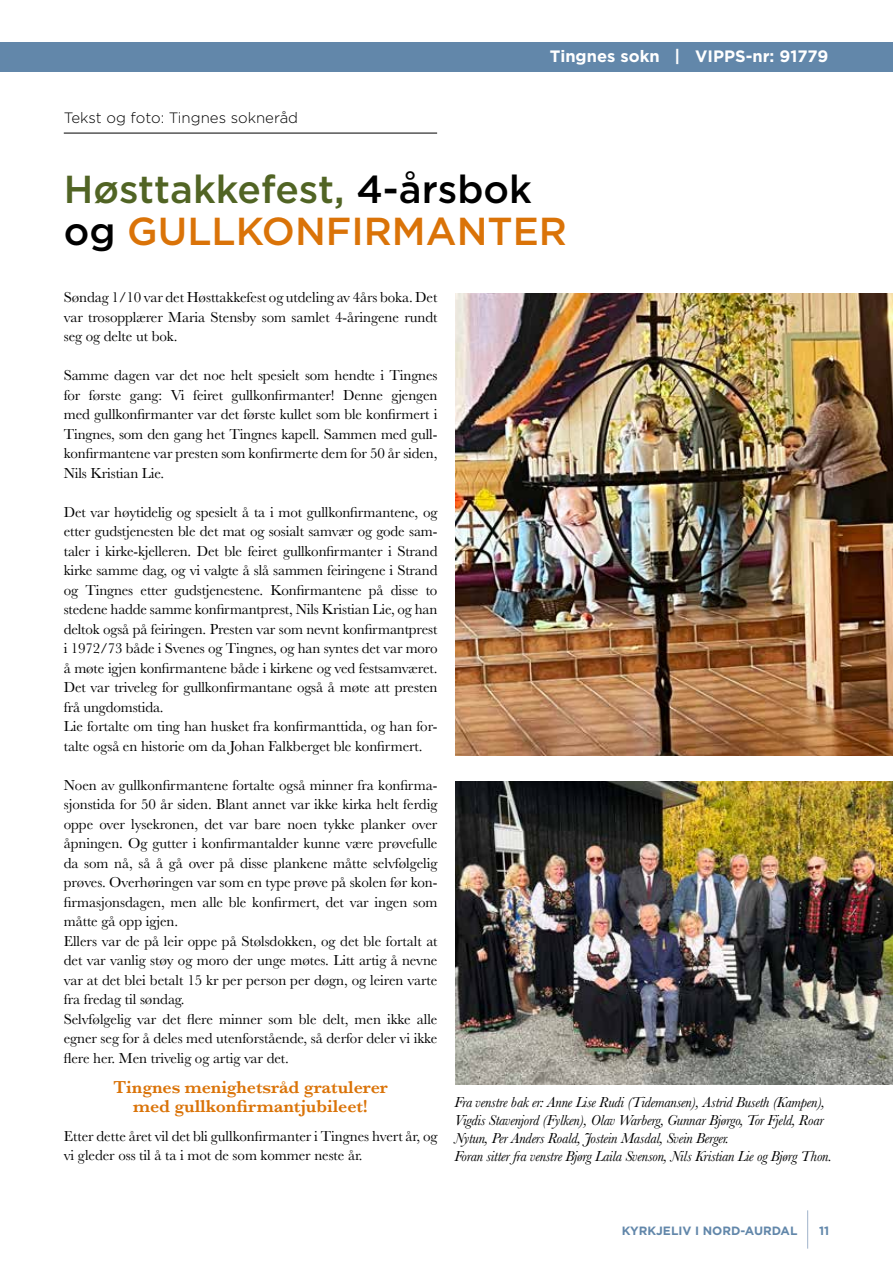
<style>
.page{position:relative;width:893px;height:1263px;background:#fff}
.page>*{position:absolute;margin:0;border:0;box-sizing:border-box;transform-origin:0 0}
.t1{font:500 39px/42px "Gotham";color:#da7308}
.t2{font:600 18px/19.5px "Baskerville";letter-spacing:-.005em;color:#da7308;text-align:center}
.t3{font:700 16.5px "Gotham";color:#fff}
.t4{font:15px/19.5px "Baskerville";letter-spacing:-.005em;color:#000}
.t5{font:italic 15px/18px "Baskerville";letter-spacing:-.015em;color:#000}
.t6{font:300 15px "Gotham";color:#000}
.t7{font:700 12px "Gotham";color:#6287aa}
.s1{color:#516424}
.s2{color:#000}
</style>
<div class="page">
<div style="left:0;top:43px;width:893px;height:29px;background:#6287aa"></div>
<hr style="left:807px;top:1210px;width:1px;height:38px;background:#a0b3cb">
<hr style="left:64px;top:133px;width:373px;height:1px;background:#000">
<img style="left:455px;top:293px;width:438px;height:462px">
<img style="left:455px;top:781px;width:438px;height:304px">
<p class="t6" style="left:64px;top:108px;width:236px">Tekst og foto: Tingnes sokneråd</p>
<p class="t3" style="left:550px;top:45px;width:280px">Tingnes sokn | VIPPS-nr: 91779</p>
<h1 class="t1" style="left:64px;top:167px;width:505px"><span class="s1">Høsttakkefest,</span> <span class="s2">4-årsbok og</span> GULLKONFIRMANTER</h1>
<p class="t4" style="left:64px;top:288px;width:375px;text-align:justify">Søndag 1/10 var det Høsttakkefest og utdeling av 4års boka. Det var trosopplærer Maria Stensby som samlet 4-åringene rundt seg og delte ut bok.</p>
<p class="t4" style="left:64px;top:366px;width:375px;text-align:justify">Samme dagen var det noe helt spesielt som hendte i Tingnes for første gang: Vi feiret gullkonfirmanter! Denne gjengen med gullkonfirmanter var det første kullet som ble konfirmert i Tingnes, som den gang het Tingnes kapell. Sammen med gull&shy;konfirmantene var presten som konfirmerte dem for 50 år siden, Nils Kristian Lie.</p>
<p class="t4" style="left:64px;top:502px;width:375px">Det var høytidelig og spesielt å ta i mot gullkonfirmantene, og etter gudstjenesten ble det mat og sosialt samvær og gode sam&shy;taler i kirke-kjelleren. Det ble feiret gullkonfirmanter i Strand kirke samme dag, og vi valgte å slå sammen feiringene i Strand og Tingnes etter gudstjenestene. Konfirmantene på disse to stedene hadde samme konfirmantprest, Nils Kristian Lie, og han deltok også på feiringen. Presten var som nevnt konfirmantprest i 1972/73 både i Svenes og Tingnes, og han syntes det var moro å møte igjen konfirmantene både i kirkene og ved festsamværet.<br>Det var triveleg for gullkonfirmantane også å møte att presten frå ungdomstida.<br>Lie fortalte om ting han husket fra konfirmanttida, og han for&shy;talte også en historie om da Johan Falkberget ble konfirmert.</p>
<p class="t4" style="left:64px;top:775px;width:375px">Noen av gullkonfirmantene fortalte også minner fra konfirma&shy;sjonstida for 50 år siden. Blant annet var ikke kirka helt ferdig oppe over lysekronen, det var bare noen tykke planker over åpningen. Og gutter i konfirmantalder kunne være prøvefulle da som nå, så å gå over på disse plankene måtte selvfølgelig prøves. Overhøringen var som en type prøve på skolen før kon&shy;firmasjonsdagen, men alle ble konfirmert, det var ingen som måtte gå opp igjen.<br>Ellers var de på leir oppe på Stølsdokken, og det ble fortalt at det var vanlig støy og moro der unge møtes. Litt artig å nevne var at det blei betalt 15 kr per person per døgn, og leiren varte fra fredag til søndag.<br>Selvfølgelig var det flere minner som ble delt, men ikke alle egner seg for å deles med utenforstående, så derfor deler vi ikke flere her. Men trivelig og artig var det.</p>
<p class="t2" style="left:114px;top:1077px;width:276px">Tingnes menighetsråd gratulerer med gullkonfirmantjubileet!</p>
<p class="t4" style="left:64px;top:1126px;width:375px">Etter dette året vil det bli gullkonfirmanter i Tingnes hvert år, og vi gleder oss til å ta i mot de som kommer neste år.</p>
<p class="t5" style="left:454px;top:1093px;width:379px">Fra venstre bak er: Anne Lise Rudi (Tidemansen), Astrid Buseth (Kampen), Vigdis Stavenjord (Fylken), Olav Warberg, Gunnar Bjørgo, Tor Fjeld, Roar Nytun, Per Anders Roald, Jostein Masdal, Svein Berger.<br>Foran sitter fra venstre Bjørg Laila Svenson, Nils Kristian Lie og Bjørg Thon.</p>
<p class="t7" style="left:622px;top:1222px;width:177px">KYRKJELIV I NORD-AURDAL</p>
<p class="t7" style="left:819px;top:1222px;width:12px">11</p>
</div>
